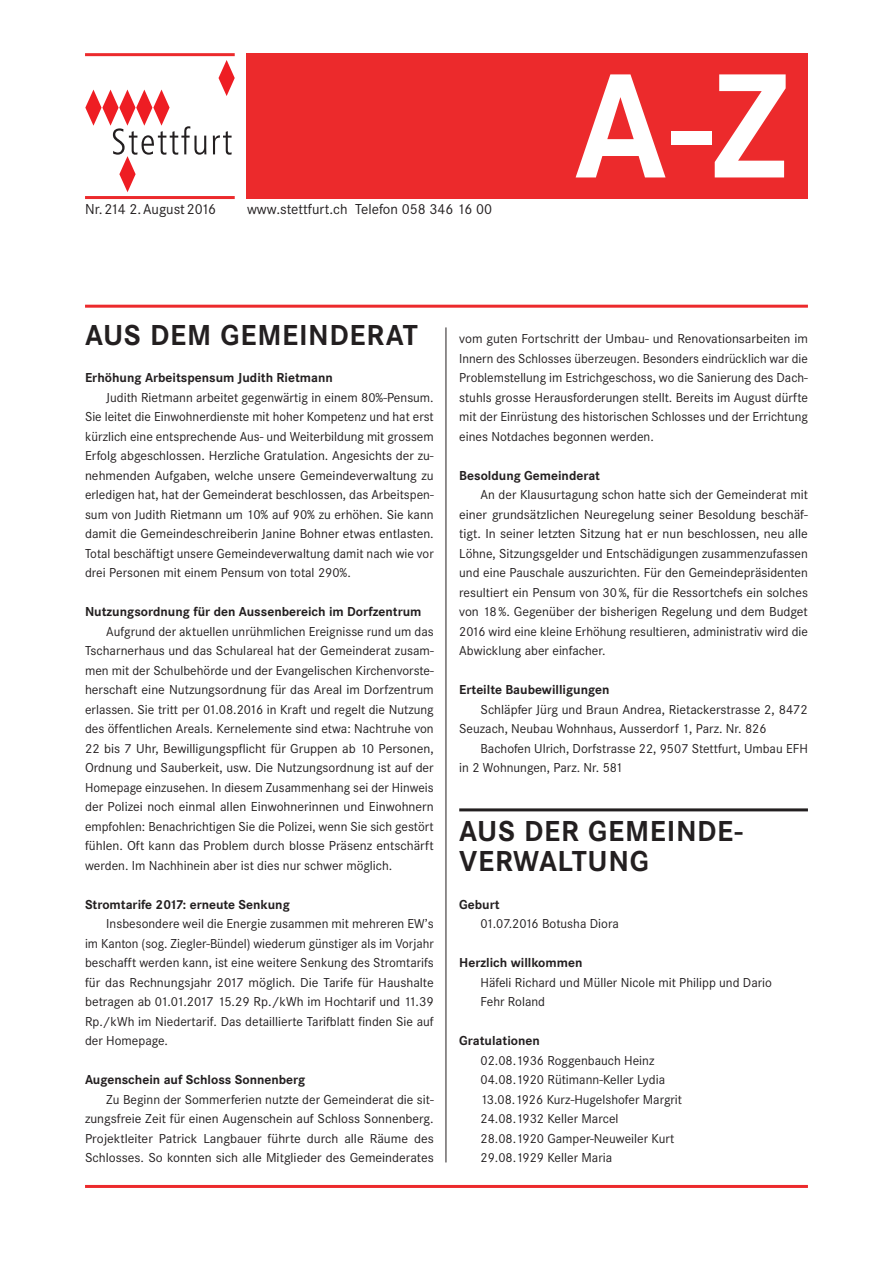
<style>
.page{position:relative;width:893px;height:1263px;background:#fff}
.page>*{position:absolute;margin:0;border:0;box-sizing:border-box;transform-origin:0 0}
.t1{font:700 154.5px "Corporate S";color:#fff}
.t2{font:700 30px/30px "Corporate S";letter-spacing:.02em;color:#231f20}
.t3{font:15px "Corporate S";color:#231f20}
.t4{font:13.5px/19.5px "Corporate S";color:#231f20;text-align:justify}
.t5{font:700 13.5px "Corporate S";color:#231f20}
</style>
<div class="page">
<hr style="left:446px;top:327px;width:1px;height:835px;background:#231f20">
<hr style="left:85px;top:305px;width:723px;height:3px;background:#ec2a2c">
<hr style="left:85px;top:1185px;width:723px;height:3px;background:#ec2a2c">
<div style="left:247px;top:53px;width:561px;height:146px;background:#ec2a2c"></div>
<hr style="left:85px;top:53px;width:150px;height:3px;background:#ec2a2c">
<hr style="left:85px;top:196px;width:150px;height:3px;background:#ec2a2c">
<svg style="left:218px;top:60px;width:17px;height:36px"></svg>
<svg style="left:85px;top:90px;width:121px;height:102px"></svg>
<svg style="left:213px;top:131px;width:19px;height:24px"></svg>
<hr style="left:459px;top:808px;width:349px;height:3px;background:#231f20">
<p class="t3" style="left:85px;top:201px;width:133px">Nr. 214 2. August 2016</p>
<p class="t3" style="left:247px;top:201px;width:247px">www.stettfurt.ch Telefon 058 346 16 00</p>
<h1 class="t1" style="left:574px;top:38px;width:216px">A-Z</h1>
<h2 class="t2" style="left:85px;top:320px;width:334px">AUS DEM GEMEINDERAT</h2>
<p class="t5" style="left:85px;top:370px;width:249px">Erhöhung Arbeitspensum Judith Rietmann</p>
<p class="t4" style="left:85px;top:388px;width:350px;text-indent:21px">Judith Rietmann arbeitet gegenwärtig in einem 80%-Pensum.<br>Sie leitet die Einwohnerdienste mit hoher Kompetenz und hat erst kürzlich eine entsprechende Aus- und Weiterbildung mit grossem Erfolg abgeschlossen. Herzliche Gratulation. Angesichts der zu&shy;nehmenden Aufgaben, welche unsere Gemeindeverwaltung zu erledigen hat, hat der Gemeinderat beschlossen, das Arbeitspen&shy;sum von Judith Rietmann um 10% auf 90% zu erhöhen. Sie kann damit die Gemeindeschreiberin Janine Bohner etwas entlasten.<br>Total beschäftigt unsere Gemeindeverwaltung damit nach wie vor drei Personen mit einem Pensum von total 290%.</p>
<p class="t5" style="left:85px;top:604px;width:338px">Nutzungsordnung für den Aussenbereich im Dorfzentrum</p>
<p class="t4" style="left:85px;top:622px;width:350px;text-indent:21px">Aufgrund der aktuellen unrühmlichen Ereignisse rund um das Tscharnerhaus und das Schulareal hat der Gemeinderat zusam&shy;men mit der Schulbehörde und der Evangelischen Kirchenvorste&shy;herschaft eine Nutzungsordnung für das Areal im Dorfzentrum erlassen. Sie tritt per 01.08.2016 in Kraft und regelt die Nutzung des öffentlichen Areals. Kernelemente sind etwa: Nachtruhe von 22 bis 7 Uhr, Bewilligungspflicht für Gruppen ab 10 Personen, Ordnung und Sauberkeit, usw. Die Nutzungsordnung ist auf der Homepage einzusehen. In diesem Zusammenhang sei der Hinweis der Polizei noch einmal allen Einwohnerinnen und Einwohnern empfohlen: Benachrichtigen Sie die Polizei, wenn Sie sich gestört fühlen. Oft kann das Problem durch blosse Präsenz entschärft werden. Im Nachhinein aber ist dies nur schwer möglich.</p>
<p class="t5" style="left:85px;top:897px;width:206px">Stromtarife 2017: erneute Senkung</p>
<p class="t4" style="left:85px;top:914px;width:350px;text-indent:21px">Insbesondere weil die Energie zusammen mit mehreren EW’s im Kanton (sog. Ziegler-Bündel) wiederum günstiger als im Vorjahr beschafft werden kann, ist eine weitere Senkung des Stromtarifs für das Rechnungsjahr 2017 möglich. Die Tarife für Haushalte betragen ab 01.01.2017 15.29 Rp./kWh im Hochtarif und 11.39<br>Rp./kWh im Niedertarif. Das detaillierte Tarifblatt finden Sie auf der Homepage.</p>
<p class="t5" style="left:85px;top:1072px;width:222px">Augenschein auf Schloss Sonnenberg</p>
<p class="t4" style="left:85px;top:1090px;width:350px;text-indent:21px">Zu Beginn der Sommerferien nutzte der Gemeinderat die sit&shy;zungsfreie Zeit für einen Augenschein auf Schloss Sonnenberg.<br>Projektleiter Patrick Langbauer führte durch alle Räume des Schlosses. So konnten sich alle Mitglieder des Gemeinderates</p>
<p class="t4" style="left:459px;top:329px;width:350px">vom guten Fortschritt der Umbau- und Renovationsarbeiten im Innern des Schlosses überzeugen. Besonders eindrücklich war die Problemstellung im Estrichgeschoss, wo die Sanierung des Dach&shy;stuhls grosse Herausforderungen stellt. Bereits im August dürfte mit der Einrüstung des historischen Schlosses und der Errichtung eines Notdaches begonnen werden.</p>
<p class="t5" style="left:459px;top:468px;width:142px">Besoldung Gemeinderat</p>
<p class="t4" style="left:459px;top:485px;width:350px;text-indent:21px">An der Klausurtagung schon hatte sich der Gemeinderat mit einer grundsätzlichen Neuregelung seiner Besoldung beschäf&shy;tigt. In seiner letzten Sitzung hat er nun beschlossen, neu alle Löhne, Sitzungsgelder und Entschädigungen zusammenzufassen und eine Pauschale auszurichten. Für den Gemeindepräsidenten resultiert ein Pensum von 30 %, für die Ressortchefs ein solches von 18 %. Gegenüber der bisherigen Regelung und dem Budget 2016 wird eine kleine Erhöhung resultieren, administrativ wird die Abwicklung aber einfacher.</p>
<p class="t5" style="left:459px;top:682px;width:152px">Erteilte Baubewilligungen</p>
<p class="t4" style="left:459px;top:700px;width:350px;text-indent:21px">Schläpfer Jürg und Braun Andrea, Rietackerstrasse 2, 8472<br>Seuzach, Neubau Wohnhaus, Ausserdorf 1, Parz. Nr. 826</p>
<p class="t4" style="left:459px;top:739px;width:350px;text-indent:21px">Bachofen Ulrich, Dorfstrasse 22, 9507 Stettfurt, Umbau EFH in 2 Wohnungen, Parz. Nr. 581</p>
<h2 class="t2" style="left:459px;top:817px;width:285px">AUS DER GEMEINDE-<br>VERWALTUNG</h2>
<p class="t5" style="left:459px;top:897px;width:42px">Geburt</p>
<p class="t4" style="left:480px;top:914px;width:140px">01.07.2016 Botusha Diora</p>
<p class="t5" style="left:459px;top:955px;width:125px">Herzlich willkommen</p>
<p class="t4" style="left:480px;top:973px;width:293px">Häfeli Richard und Müller Nicole mit Philipp und Dario<br>Fehr Roland</p>
<p class="t5" style="left:459px;top:1033px;width:82px">Gratulationen</p>
<p class="t4" style="left:480px;top:1051px;width:203px;text-align:left">02.08.1936 Roggenbauch Heinz<br>04.08.1920 Rütimann-Keller Lydia<br>13.08.1926 Kurz-Hugelshofer Margrit<br>24.08.1932 Keller Marcel<br>28.08.1920 Gamper-Neuweiler Kurt<br>29.08.1929 Keller Maria</p>
</div>
